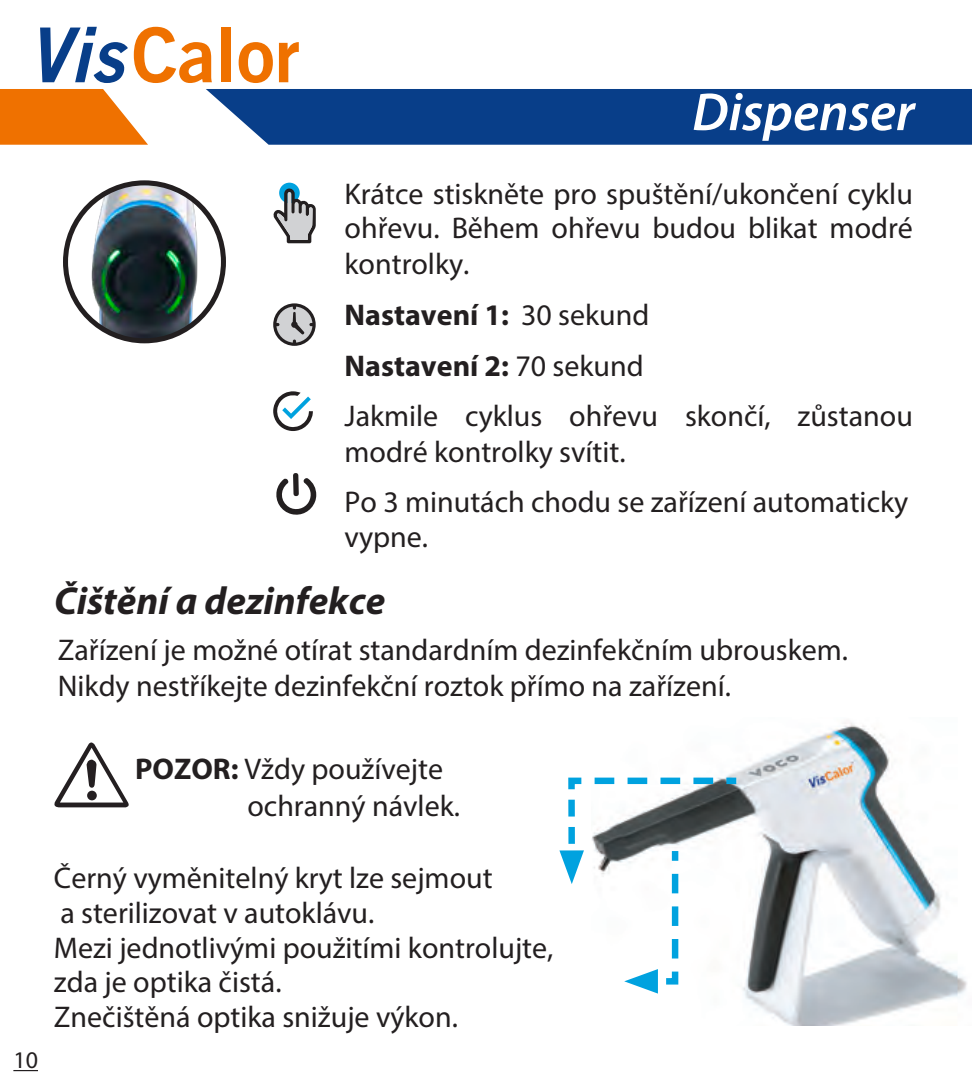
<style>
.page{position:relative;width:972px;height:1080px;background:#fff}
.page>*{position:absolute;margin:0;border:0;box-sizing:border-box;transform-origin:0 0}
.t1{font:italic 600 54px "Myriad Pro";color:#fff}
.t2{font:italic 700 39px "Myriad Pro";color:#231f20}
.t3{font:30px/34.8px "Myriad Pro";color:#231f20}
.t4{font:24px "Myriad Pro";color:#231f20}
.s1{font-weight:700}
</style>
<div class="page">
<svg style="left:13px;top:1070px;width:25px;height:1px"></svg>
<div style="left:206px;top:89px;width:766px;height:56px;background:#083e89"></div>
<svg style="left:0;top:89px;width:148px;height:56px;background:#f18626"></svg>
<svg style="left:40px;top:27px;width:88px;height:56px"></svg>
<svg style="left:134px;top:27px;width:78px;height:56px"></svg>
<div style="left:222px;top:28px;width:9px;height:54px;background:#ef7100"></div>
<svg style="left:239px;top:42px;width:34px;height:41px"></svg>
<svg style="left:279px;top:42px;width:20px;height:40px"></svg>
<svg style="left:54px;top:742px;width:75px;height:65px"></svg>
<img style="left:66px;top:183px;width:157px;height:158px;border-radius:79px">
<div style="left:63px;top:180px;width:163px;height:163px;border:5px solid #231f20;border-radius:50%"></div>
<div style="left:279px;top:183px;width:21px;height:20px;background:#00a2df;border-radius:50%"></div>
<svg style="left:273px;top:188px;width:43px;height:55px"></svg>
<svg style="left:273px;top:303px;width:43px;height:43px"></svg>
<svg style="left:273px;top:391px;width:40px;height:40px"></svg>
<svg style="left:276px;top:473px;width:40px;height:42px"></svg>
<img style="left:730px;top:722px;width:237px;height:304px">
<svg style="left:559px;top:774px;width:184px;height:220px"></svg>
<h1 class="t1" style="left:692px;top:78px;width:224px">Dispenser</h1>
<p class="t3" style="left:345px;top:175px;width:570px;text-align:justify">Krátce stiskněte pro spuštění/ukončení cyklu ohřevu. Během ohřevu budou blikat modré kontrolky.</p>
<p class="t3" style="left:345px;top:290px;width:570px;line-height:50.4px"><span class="s1">Nastavení 1:</span> 30 sekund<br><span class="s1">Nastavení 2:</span> 70 sekund<br>Jakmile cyklus ohřevu skončí, zůstanou</p>
<p class="t3" style="left:345px;top:427px;width:565px;line-height:49.8px">modré kontrolky svítit.<br>Po 3 minutách chodu se zařízení automaticky</p>
<p class="t3" style="left:345px;top:519px;width:85px">vypne.</p>
<p class="t2" style="left:54px;top:576px;width:333px">Čištění a dezinfekce</p>
<p class="t3" style="left:58px;top:632px;width:792px;line-height:36px">Zařízení je možné otírat standardním dezinfekčním ubrouskem.<br>Nikdy nestříkejte dezinfekční roztok přímo na zařízení.</p>
<p class="t4" style="left:13px;top:1045px;width:26px">10</p>
<p class="t3" style="left:135px;top:751px;width:310px"><span class="s1">POZOR:</span> Vždy používejte</p>
<p class="t3" style="left:247px;top:788px;width:214px">ochranný návlek.</p>
<p class="t3" style="left:54px;top:860px;width:501px">Černý vyměnitelný kryt lze sejmout<br>a sterilizovat v autoklávu.<br>Mezi jednotlivými použitími kontrolujte, zda je optika čistá.<br>Znečištěná optika snižuje výkon.</p>
</div>
